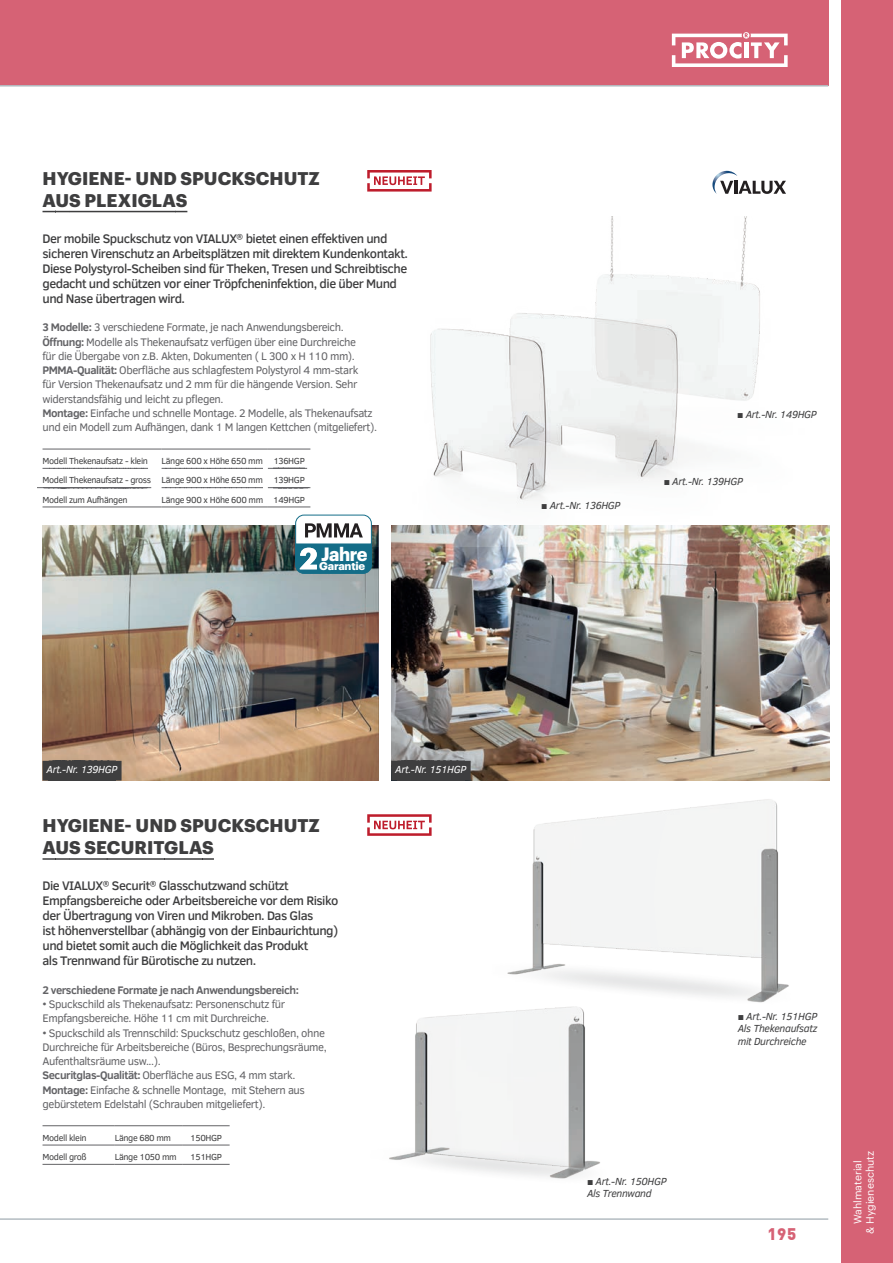
<style>
.page{position:relative;width:893px;height:1263px;background:#fff}
.page>*{position:absolute;margin:0;border:0;box-sizing:border-box;transform-origin:0 0}
.t1{font:700 18.9px "Graphik";letter-spacing:-.03em;color:#fff;scale:.95 1}
.t2{font:700 18px/21.6px "Graphik";letter-spacing:.005em;color:#3e3e3f}
.t3{font:900 16.5px "DIN Pro";color:#d66275}
.t4{font:500 12.75px/15px "Clear Sans";letter-spacing:-.04em;color:#3e3e3f}
.t5{font:11.25px/14.2px "Clear Sans";letter-spacing:-.04em;color:#636366}
.t6{font:700 11.25px "Clear Sans";letter-spacing:-.04em;color:#636366}
.t7{font:700 11.1px "Graphik";letter-spacing:-.02em;color:#fff}
.t8{font:italic 10.5px/12.6px "Clear Sans";letter-spacing:-.03em;color:#3e3e3f;text-align:justify}
.t9{font:italic 10.5px "Clear Sans";letter-spacing:-.03em;color:#fff}
.t10{font:10.5px/12.6px "Graphik";color:#fff;text-align:center}
.t11{font:9px/19.4px "Clear Sans";letter-spacing:-.04em;color:#3e3e3f;text-align:justify}
.s1{font-weight:700}
</style>
<div class="page">
<div style="left:0;top:0;width:828px;height:85px;background:#d66275"></div>
<hr style="left:0;top:85px;width:828px;height:2px;background:#b3bcc1">
<hr style="left:0;top:1218px;width:828px;height:2px;background:#b3bcc1">
<svg style="left:672px;top:32px;width:116px;height:35px"></svg>
<img style="left:391px;top:525px;width:438px;height:255px">
<img style="left:43px;top:525px;width:335px;height:255px">
<hr style="left:0;top:87px;width:1px;height:1131px;background:#d3dde3">
<hr style="left:43px;top:449px;width:119px;height:1px;background:#636366">
<hr style="left:162px;top:449px;width:106px;height:1px;background:#636366">
<hr style="left:268px;top:449px;width:42px;height:1px;background:#636366">
<hr style="left:43px;top:507px;width:119px;height:1px;background:#636366">
<hr style="left:162px;top:507px;width:106px;height:1px;background:#636366">
<hr style="left:268px;top:507px;width:42px;height:1px;background:#636366">
<hr style="left:268px;top:487px;width:42px;height:1px;background:#636366">
<hr style="left:162px;top:487px;width:101px;height:1px;background:#636366">
<hr style="left:37px;top:487px;width:114px;height:1px;background:#636366">
<hr style="left:268px;top:468px;width:39px;height:1px;background:#636366">
<hr style="left:162px;top:468px;width:101px;height:1px;background:#636366">
<hr style="left:43px;top:468px;width:105px;height:1px;background:#636366">
<hr style="left:43px;top:211px;width:144px;height:1px;background:#3e3e3f">
<hr style="left:43px;top:858px;width:171px;height:2px;background:#3e3e3f">
<hr style="left:43px;top:1125px;width:72px;height:1px;background:#636366">
<hr style="left:115px;top:1125px;width:68px;height:1px;background:#636366">
<hr style="left:183px;top:1125px;width:47px;height:1px;background:#636366">
<hr style="left:43px;top:1145px;width:72px;height:1px;background:#636366">
<hr style="left:115px;top:1145px;width:68px;height:1px;background:#636366">
<hr style="left:183px;top:1145px;width:47px;height:1px;background:#636366">
<hr style="left:43px;top:1164px;width:72px;height:1px;background:#636366">
<hr style="left:115px;top:1164px;width:68px;height:1px;background:#636366">
<hr style="left:183px;top:1164px;width:47px;height:1px;background:#636366">
<div style="left:43px;top:761px;width:79px;height:19px;background:#3e3e3f"></div>
<div style="left:391px;top:761px;width:80px;height:19px;background:#3e3e3f"></div>
<img style="left:372px;top:217px;width:439px;height:329px">
<img style="left:489px;top:780px;width:336px;height:147px">
<img style="left:507px;top:927px;width:282px;height:76px">
<img style="left:389px;top:1006px;width:211px;height:173px">
<svg style="left:712px;top:171px;width:74px;height:23px"></svg>
<svg style="left:367px;top:170px;width:65px;height:22px"></svg>
<svg style="left:367px;top:814px;width:65px;height:22px"></svg>
<svg style="left:295px;top:514px;width:77px;height:60px"></svg>
<div style="left:841px;top:0;width:52px;height:1263px;background:#d66275"></div>
<h2 class="t2" style="left:43px;top:166px;width:279px">HYGIENE- UND SPUCKSCHUTZ<br>AUS PLEXIGLAS</h2>
<p class="t4" style="left:43px;top:231px;width:367px">Der mobile Spuckschutz von VIALUX<sup>®</sup> bietet einen effektiven und sicheren Virenschutz an Arbeitsplätzen mit direktem Kundenkontakt.<br>Diese Polystyrol-Scheiben sind für Theken, Tresen und Schreibtische gedacht und schützen vor einer Tröpfcheninfektion, die über Mund und Nase übertragen wird.</p>
<p class="t5" style="left:43px;top:320px;width:336px"><span class="s1">3 Modelle:</span> 3 verschiedene Formate, je nach Anwendungsbereich.<br><span class="s1">Öffnung:</span> Modelle als Thekenaufsatz verfügen über eine Durchreiche<br>für die Übergabe von z.B. Akten, Dokumenten ( L 300 x H 110 mm).<br><span class="s1">PMMA-Qualität:</span> Oberfläche aus schlagfestem Polystyrol 4 mm-stark<br>für Version Thekenaufsatz und 2 mm für die hängende Version. Sehr widerstandsfähig und leicht zu pflegen.<br><span class="s1">Montage:</span> Einfache und schnelle Montage. 2 Modelle, als Thekenaufsatz und ein Modell zum Aufhängen, dank 1 M langen Kettchen (mitgeliefert).</p>
<p class="t11" style="left:43px;top:451px;width:107px">Modell Thekenaufsatz - klein</p>
<p class="t11" style="left:43px;top:451px;width:264px;text-indent:119px">Länge 600 x Höhe 650 mm 136HGP Modell Thekenaufsatz - gross Länge 900 x Höhe 650 mm 139HGP Modell zum Aufhängen</p>
<p class="t11" style="left:162px;top:490px;width:145px">Länge 900 x Höhe 600 mm 149HGP</p>
<h1 class="t1" style="left:321px;top:539px;width:50px">Jahre</h1>
<p class="t7" style="left:319px;top:557px;width:47px">Garantie</p>
<p class="t8" style="left:541px;top:499px;width:81px">■ Art.-Nr. 136HGP</p>
<p class="t8" style="left:737px;top:408px;width:81px">■ Art.-Nr. 149HGP</p>
<p class="t8" style="left:664px;top:475px;width:81px">■ Art.-Nr. 139HGP</p>
<p class="t9" style="left:47px;top:762px;width:72px">Art.-Nr. 139HGP</p>
<p class="t9" style="left:395px;top:762px;width:73px">Art.-Nr. 151HGP</p>
<h2 class="t2" style="left:43px;top:813px;width:279px">HYGIENE- UND SPUCKSCHUTZ<br>AUS SECURITGLAS</h2>
<p class="t4" style="left:43px;top:878px;width:297px">Die VIALUX<sup>®</sup> Securit<sup>®</sup> Glasschutzwand schützt Empfangsbereiche oder Arbeitsbereiche vor dem Risiko der Übertragung von Viren und Mikroben. Das Glas<br>ist höhenverstellbar (abhängig von der Einbaurichtung) und bietet somit auch die Möglichkeit das Produkt<br>als Trennwand für Bürotische zu nutzen.</p>
<p class="t6" style="left:43px;top:982px;width:258px">2 verschiedene Formate je nach Anwendungsbereich:</p>
<p class="t5" style="left:43px;top:997px;width:244px">• Spuckschild als Thekenaufsatz: Personenschutz für<br>Empfangsbereiche. Höhe 11 cm mit Durchreiche.</p>
<p class="t5" style="left:43px;top:1025px;width:286px">• Spuckschild als Trennschild: Spuckschutz geschloßen, ohne Durchreiche für Arbeitsbereiche (Büros, Besprechungsräume, Aufenthaltsräume usw...).<br><span class="s1">Securitglas-Qualität:</span> Oberfläche aus ESG, 4 mm stark.<br><span class="s1">Montage:</span> Einfache &amp; schnelle Montage, mit Stehern aus gebürstetem Edelstahl (Schrauben mitgeliefert).</p>
<p class="t11" style="left:43px;top:1128px;width:46px">Modell klein</p>
<p class="t11" style="left:115px;top:1128px;width:58px">Länge 680 mm</p>
<p class="t11" style="left:190px;top:1128px;width:33px">150HGP</p>
<p class="t11" style="left:43px;top:1147px;width:46px">Modell groß</p>
<p class="t11" style="left:115px;top:1147px;width:63px">Länge 1050 mm</p>
<p class="t11" style="left:190px;top:1147px;width:33px">151HGP</p>
<p class="t8" style="left:587px;top:1174px;width:81px">■ Art.-Nr. 150HGP<br>Als Trennwand</p>
<p class="t8" style="left:738px;top:1009px;width:81px">■ Art.-Nr. 151HGP Als Thekenaufsatz mit Durchreiche</p>
<h3 class="t3" style="left:767px;top:1222px;width:30px">195</h3>
<p class="t10" style="left:850px;top:1234px;width:85px;rotate:-90deg">Wahlmaterial<br>&amp; Hygieneschutz</p>
</div>
